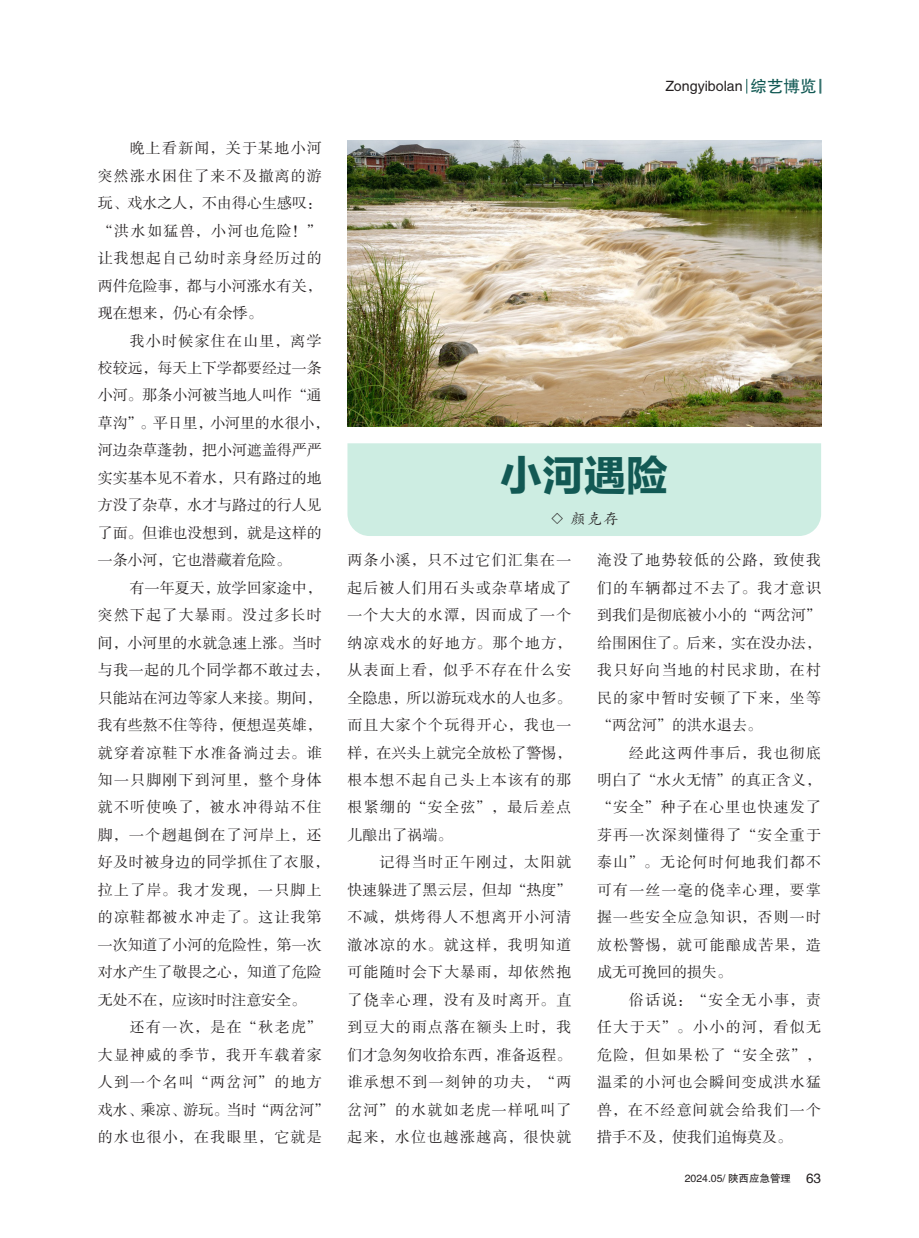
<style>
.page{position:relative;width:919px;height:1238px;background:#fff}
.page>*{position:absolute;margin:0;border:0;box-sizing:border-box;transform-origin:0 0}
.绿色大标题{font:42px "FZLTDHJW GB1 0";color:#125954}
.内文{font:15px/27.5px "FZSSK GBK1 0";letter-spacing:.07em;color:#231f20;text-align:justify}
.内文-2{font:15px/27.5px "FZSSK GBK1 0";letter-spacing:.035em;color:#231f20}
.内文-3{font:15px/27.5px "FZSSK GBK1 0";letter-spacing:-.005em;color:#231f20}
.作者{font:15px "FZKTK GBK1 0";color:#231f20}
.t1{font:14.25px "FZHTK GBK1 0";color:#231f20}
.t2{font:10.5px "FZHTK GBK1 0";color:#231f20}
.s1{font-size:16.5px;color:#125954}
.s2{font-size:13.5px}
</style>
<div class="page">
<svg style="left:746px;top:79px;width:1px;height:15px"></svg>
<svg style="left:819px;top:79px;width:2px;height:15px"></svg>
<div style="left:347px;top:443px;width:474px;height:93px;background:#cdede2"></div>
<img style="left:347px;top:140px;width:474px;height:286px">
<p class="内文" style="left:98px;top:135px;width:225px;text-indent:32px">晚上看新闻，关于某地小河突然涨水困住了来不及撤离的游玩、戏水之人，不由得心生感叹：“洪水如猛兽，小河也危险！”让我想起自己幼时亲身经历过的两件危险事，都与小河涨水有关，现在想来，仍心有余悸。</p>
<p class="内文-3" style="left:98px;top:327px;width:233px;text-indent:32px">我小时候家住在山里，离学校较远，每天上下学都要经过一条小河。那条小河被当地人叫作“通草沟”。平日里，小河里的水很小，河边杂草蓬勃，把小河遮盖得严严实实基本见不着水，只有路过的地方没了杂草，水才与路过的行人见了面。但谁也没想到，就是这样的一条小河，它也潜藏着危险。</p>
<p class="内文-2" style="left:98px;top:574px;width:233px;text-indent:32px">有一年夏天，放学回家途中，突然下起了大暴雨。没过多长时间，小河里的水就急速上涨。当时与我一起的几个同学都不敢过去，只能站在河边等家人来接。期间，我有些熬不住等待，便想逞英雄，就穿着凉鞋下水准备淌过去。谁知一只脚刚下到河里，整个身体就不听使唤了，被水冲得站不住脚，一个趔趄倒在了河岸上，还好及时被身边的同学抓住了衣服，拉上了岸。我才发现，一只脚上的凉鞋都被水冲走了。这让我第一次知道了小河的危险性，第一次对水产生了敬畏之心，知道了危险无处不在，应该时时注意安全。</p>
<p class="内文" style="left:98px;top:1014px;width:233px;text-align:left;text-indent:32px">还有一次，是在“秋老虎”大显神威的季节，我开车载着家人到一个名叫“两岔河”的地方戏水、乘凉、游玩。当时“两岔河”的水也很小，在我眼里，它就是</p>
<p class="t1" style="left:665px;top:79px;width:153px">Zongyibolan <span class="s1">综艺博览</span></p>
<p class="绿色大标题" style="left:500px;top:452px;width:169px">小河遇险</p>
<p class="作者" style="left:550px;top:510px;width:70px">◇ 颜克存</p>
<p class="内文" style="left:347px;top:547px;width:225px">两条小溪，只不过它们汇集在一起后被人们用石头或杂草堵成了一个大大的水潭，因而成了一个纳凉戏水的好地方。那个地方，从表面上看，似乎不存在什么安全隐患，所以游玩戏水的人也多。而且大家个个玩得开心，我也一样，在兴头上就完全放松了警惕，根本想不起自己头上本该有的那根紧绷的“安全弦”，最后差点儿酿出了祸端。</p>
<p class="内文" style="left:347px;top:849px;width:225px;text-indent:32px">记得当时正午刚过，太阳就快速躲进了黑云层，但却“热度”不减，烘烤得人不想离开小河清澈冰凉的水。就这样，我明知道可能随时会下大暴雨，却依然抱了侥幸心理，没有及时离开。直到豆大的雨点落在额头上时，我们才急匆匆收拾东西，准备返程。谁承想不到一刻钟的功夫，“两岔河”的水就如老虎一样吼叫了起来，水位也越涨越高，很快就</p>
<p class="内文" style="left:597px;top:547px;width:225px">淹没了地势较低的公路，致使我们的车辆都过不去了。我才意识到我们是彻底被小小的“两岔河”给围困住了。后来，实在没办法，我只好向当地的村民求助，在村民的家中暂时安顿了下来，坐等“两岔河”的洪水退去。</p>
<p class="内文" style="left:597px;top:739px;width:225px;text-indent:32px">经此这两件事后，我也彻底明白了“水火无情”的真正含义，“安全”种子在心里也快速发了芽再一次深刻懂得了“安全重于泰山”。无论何时何地我们都不可有一丝一毫的侥幸心理，要掌握一些安全应急知识，否则一时放松警惕，就可能酿成苦果，造成无可挽回的损失。</p>
<p class="内文" style="left:597px;top:986px;width:225px;text-indent:32px">俗话说：“安全无小事，责任大于天”。小小的河，看似无危险，但如果松了“安全弦”，温柔的小河也会瞬间变成洪水猛兽，在不经意间就会给我们一个措手不及，使我们追悔莫及。</p>
<p class="t2" style="left:684px;top:1172px;width:138px">2024.05/ 陕西应急管理 <span class="s2">63</span></p>
</div>
